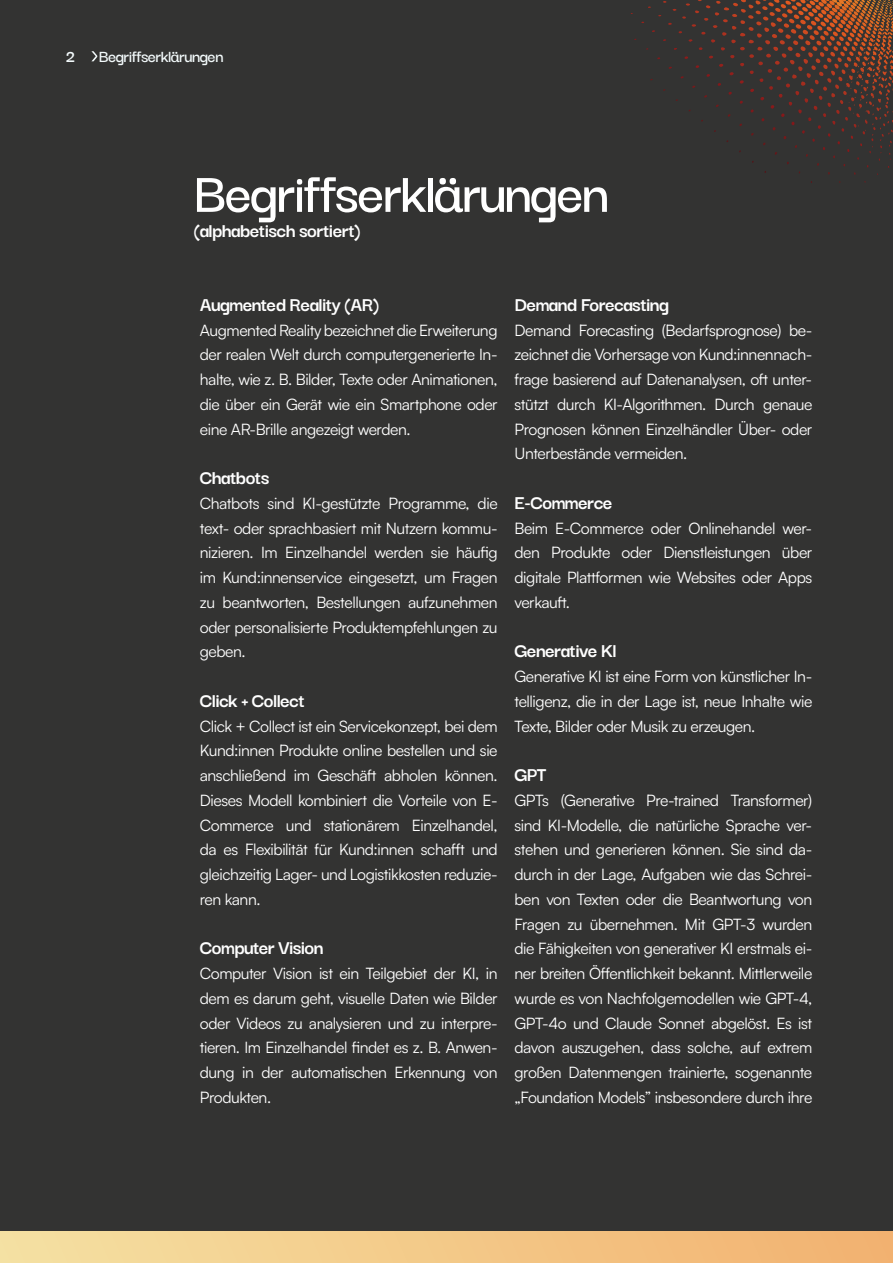
<style>
.page{position:relative;width:893px;height:1263px;background:#333332}
.page>*{position:absolute;margin:0;border:0;box-sizing:border-box;transform-origin:0 0}
.t1{font:600 60px "Darker Grotesque";letter-spacing:-.03em;color:#fff}
.t2{font:700 21px "Darker Grotesque";letter-spacing:-.03em;color:#fff}
.t3{font:600 18px "Darker Grotesque";letter-spacing:-.03em;color:#f3fafb}
.t4{font:700 18px "Darker Grotesque";color:#f3fafb}
.t5{font:700 15.75px/24.8px "Satoshi Variable";letter-spacing:-.025em;color:#fff;text-align:justify}
</style>
<div class="page">
<svg style="left:91px;top:51px;width:6px;height:10px"></svg>
<svg style="left:631px;top:0;width:262px;height:175px"></svg>
<div style="left:0;top:1231px;width:893px;height:32px;background:linear-gradient(to right,#f4e1a2,#f2b16f)"></div>
<p class="t4" style="left:66px;top:42px;width:11px">2</p>
<p class="t3" style="left:99px;top:42px;width:126px">Begriffserklärungen</p>
<h1 class="t1" style="left:193px;top:148px;width:417px">Begriffserklärungen</h1>
<h2 class="t2" style="left:193px;top:214px;width:169px">(alphabetisch sortiert)</h2>
<h2 class="t2" style="left:200px;top:289px;width:181px">Augmented Reality (AR)</h2>
<p class="t5" style="left:200px;top:316px;width:299px">Augmented Reality bezeichnet die Erweiterung der realen Welt durch computergenerierte In&shy;halte, wie z. B. Bilder, Texte oder Animationen, die über ein Gerät wie ein Smartphone oder eine AR-Brille angezeigt werden.</p>
<h2 class="t2" style="left:200px;top:462px;width:71px">Chatbots</h2>
<p class="t5" style="left:200px;top:490px;width:299px">Chatbots sind KI-gestützte Programme, die text- oder sprachbasiert mit Nutzern kommu&shy;nizieren. Im Einzelhandel werden sie häufig im Kund:innenservice eingesetzt, um Fragen zu beantworten, Bestellungen aufzunehmen oder personalisierte Produktempfehlungen zu geben.</p>
<h2 class="t2" style="left:200px;top:685px;width:107px">Click + Collect</h2>
<p class="t5" style="left:200px;top:712px;width:299px">Click + Collect ist ein Servicekonzept, bei dem Kund:innen Produkte online bestellen und sie anschließend im Geschäft abholen können.<br>Dieses Modell kombiniert die Vorteile von E-Commerce und stationärem Einzelhandel, da es Flexibilität für Kund:innen schafft und gleichzeitig Lager- und Logistikkosten reduzie&shy;ren kann.</p>
<h2 class="t2" style="left:200px;top:932px;width:125px">Computer Vision</h2>
<p class="t5" style="left:200px;top:960px;width:299px">Computer Vision ist ein Teilgebiet der KI, in dem es darum geht, visuelle Daten wie Bilder oder Videos zu analysieren und zu interpre&shy;tieren. Im Einzelhandel findet es z. B. Anwen&shy;dung in der automatischen Erkennung von Produkten.</p>
<h2 class="t2" style="left:514px;top:289px;width:156px">Demand Forecasting</h2>
<p class="t5" style="left:514px;top:316px;width:299px">Demand Forecasting (Bedarfsprognose) be&shy;zeichnet die Vorhersage von Kund:innennach&shy;frage basierend auf Datenanalysen, oft unter&shy;stützt durch KI-Algorithmen. Durch genaue Prognosen können Einzelhändler Über- oder Unterbestände vermeiden.</p>
<h2 class="t2" style="left:514px;top:487px;width:100px">E-Commerce</h2>
<p class="t5" style="left:514px;top:514px;width:299px">Beim E-Commerce oder Onlinehandel wer&shy;den Produkte oder Dienstleistungen über digitale Plattformen wie Websites oder Apps verkauft.</p>
<h2 class="t2" style="left:514px;top:635px;width:103px">Generative Kl</h2>
<p class="t5" style="left:514px;top:663px;width:299px">Generative KI ist eine Form von künstlicher In&shy;telligenz, die in der Lage ist, neue Inhalte wie Texte, Bilder oder Musik zu erzeugen.</p>
<h2 class="t2" style="left:514px;top:759px;width:34px">GPT</h2>
<p class="t5" style="left:514px;top:787px;width:299px">GPTs (Generative Pre-trained Transformer) sind KI-Modelle, die natürliche Sprache ver&shy;stehen und generieren können. Sie sind da&shy;durch in der Lage, Aufgaben wie das Schrei&shy;ben von Texten oder die Beantwortung von Fragen zu übernehmen. Mit GPT-3 wurden die Fähigkeiten von generativer KI erstmals ei&shy;ner breiten Öffentlichkeit bekannt. Mittlerweile wurde es von Nachfolgemodellen wie GPT-4, GPT-4o und Claude Sonnet abgelöst. Es ist davon auszugehen, dass solche, auf extrem großen Datenmengen trainierte, sogenannte „Foundation Models” insbesondere durch ihre</p>
</div>
